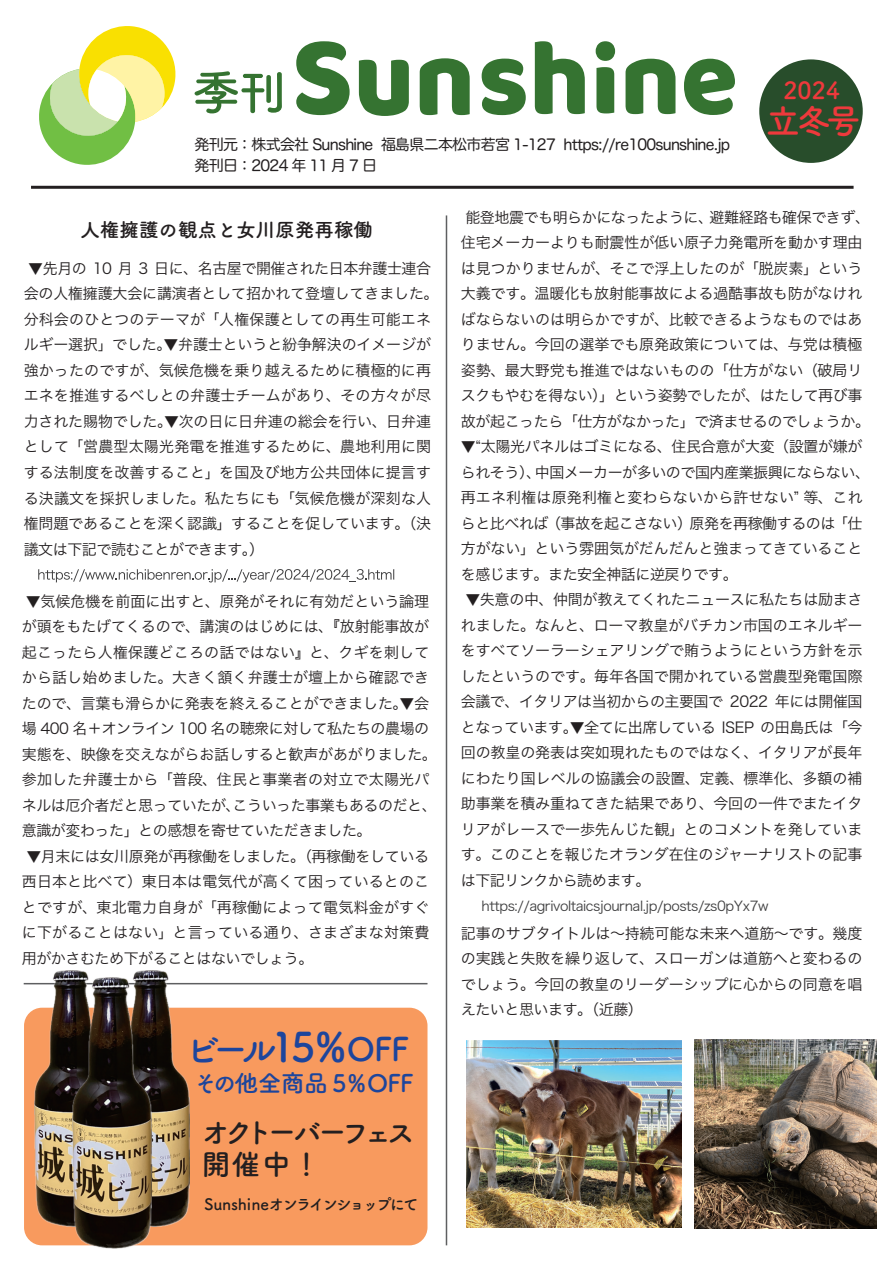
<style>
.page{position:relative;width:893px;height:1263px;background:#fff}
.page>*{position:absolute;margin:0;border:0;box-sizing:border-box;transform-origin:0 0}
.t1{font:35.4px "Tsuku A Rd Gothic Std B";color:#1d459c}
.t2{font:34.65px "Tsuku A Rd Gothic Std B";color:#ee393c}
.t3{font:28.65px/32.4px "Tsuku A Rd Gothic Std B";letter-spacing:-.2em;color:#231f20}
.t4{font:24px "Tsuku A Rd Gothic Std B";letter-spacing:-.03em;color:#1d459c}
.t5{font:23.7px "Tsuku A Rd Gothic Std B";color:#ee393c}
.t6{font:19.5px "Tsuku A Rd Gothic Std B";color:#231f20}
.t7{font:15.75px "Tsuku A Rd Gothic Std B";letter-spacing:-.15em;color:#231f20}
.t8{font:15px/25.5px "Hira Kaku Pro W3";letter-spacing:-.01em;color:#231f20;text-align:justify}
.t9{font:15px/25.5px "Hira Kaku Pro W3";letter-spacing:.01em;color:#231f20}
.t10{font:15px/21px "Hira Maru Pro W4";letter-spacing:-.05em;color:#231f20}
.t11{font:13.5px "Hira Kaku Pro W3";letter-spacing:-.03em;color:#404041}
.s1{font-size:40.65px}
.s2{font-size:32.1px}
</style>
<div class="page">
<hr style="left:31px;top:186px;width:823px;height:3px;background:#231f20">
<svg style="left:39px;top:26px;width:137px;height:139px"></svg>
<svg style="left:296px;top:41px;width:54px;height:74px"></svg>
<svg style="left:359px;top:60px;width:50px;height:56px"></svg>
<svg style="left:420px;top:58px;width:50px;height:57px"></svg>
<svg style="left:482px;top:59px;width:44px;height:56px"></svg>
<svg style="left:535px;top:41px;width:50px;height:73px"></svg>
<svg style="left:596px;top:67px;width:18px;height:46px"></svg>
<svg style="left:596px;top:41px;width:19px;height:20px"></svg>
<svg style="left:626px;top:59px;width:49px;height:55px"></svg>
<svg style="left:684px;top:59px;width:51px;height:56px"></svg>
<svg style="left:195px;top:71px;width:87px;height:42px"></svg>
<div style="left:759px;top:59px;width:104px;height:104px;background:#284d2b;border-radius:50%"></div>
<hr style="left:446px;top:215px;width:1px;height:1030px;background:#5e5f61">
<hr style="left:24px;top:983px;width:403px;height:1px;background:#5e5f61">
<svg style="left:38px;top:569px;width:356px;height:13px"></svg>
<div style="left:24px;top:1008px;width:403px;height:237px;background:#f89a5e;border-radius:18px"></div>
<img style="left:35px;top:970px;width:53px;height:256px">
<img style="left:133px;top:970px;width:56px;height:256px">
<img style="left:72px;top:977px;width:80px;height:272px">
<img style="left:467px;top:1041px;width:214px;height:186px">
<img style="left:694px;top:1040px;width:183px;height:188px">
<p class="t10" style="left:195px;top:133px;width:537px">発刊元：株式会社 Sunshine 福島県二本松市若宮 1-127 https://re100sunshine.jp発刊日：2024 年 11 月 7 日</p>
<h3 class="t5" style="left:783px;top:72px;width:58px">2024</h3>
<h2 class="t2" style="left:766px;top:94px;width:96px">立冬号</h2>
<h3 class="t6" style="left:80px;top:214px;width:294px">人権擁護の観点と女川原発再稼働</h3>
<p class="t9" style="left:24px;top:254px;width:416px;text-indent:5px">▼先月の 10 月 3 日に、名古屋で開催された日本弁護士連合会の人権擁護大会に講演者として招かれて登壇してきました。分科会のひとつのテーマが「人権保護としての再生可能エネルギー選択」でした。▼弁護士というと紛争解決のイメージが強かったのですが、気候危機を乗り越えるために積極的に再エネを推進するべしとの弁護士チームがあり、その方々が尽力された賜物でした。▼次の日に日弁連の総会を行い、日弁連として「営農型太陽光発電を推進するために、農地利用に関する法制度を改善すること」を国及び地方公共団体に提言する決議文を採択しました。私たちにも「気候危機が深刻な人権問題であることを深く認識」することを促しています。（決議文は下記で読むことができます。）</p>
<p class="t8" style="left:22px;top:587px;width:417px;text-align:left">▼気候危機を前面に出すと、原発がそれに有効だという論理が頭をもたげてくるので、講演のはじめには、『放射能事故が起こったら人権保護どころの話ではない』と、クギを刺してから話し始めました。大きく頷く弁護士が壇上から確認できたので、言葉も滑らかに発表を終えることができました。▼会場 400 名＋オンライン 100 名の聴衆に対して私たちの農場の実態を、映像を交えながらお話しすると歓声があがりました。参加した弁護士から「普段、住民と事業者の対立で太陽光パネルは厄介者だと思っていたが、こういった事業もあるのだと、意識が変わった」との感想を寄せていただきました。</p>
<p class="t8" style="left:22px;top:842px;width:409px;text-indent:5px">▼月末には女川原発が再稼働をしました。（再稼働をしている西日本と比べて）東日本は電気代が高くて困っているとのことですが、東北電力自身が「再稼働によって電気料金がすぐに下がることはない」と言っている通り、さまざまな対策費用がかさむため下がることはないでしょう。</p>
<h1 class="t1" style="left:185px;top:1022px;width:226px">ビール<span class="s1">15%</span><span class="s2">OFF</span></h1>
<h3 class="t4" style="left:194px;top:1064px;width:221px">その他全商品５%OFF</h3>
<h3 class="t3" style="left:202px;top:1114px;width:215px">オクトーバーフェス開催中！</h3>
<p class="t7" style="left:204px;top:1191px;width:216px">Sunshineオンラインショップにて</p>
<p class="t8" style="left:461px;top:203px;width:411px;text-align:center">能登地震でも明らかになったように、避難経路も確保できず、住宅メーカーよりも耐震性が低い原子力発電所を動かす理由は見つかりませんが、そこで浮上したのが「脱炭素」という大義です。温暖化も放射能事故による過酷事故も防がなければならないのは明らかですが、比較できるようなものではありません。今回の選挙でも原発政策については、与党は積極姿勢、最大野党も推進ではないものの「仕方がない（破局リスクもやむを得ない）」という姿勢でしたが、はたして再び事故が起こったら「仕方がなかった」で済ませるのでしょうか。</p>
<p class="t8" style="left:461px;top:433px;width:411px;text-align:left">▼“太陽光パネルはゴミになる、住民合意が大変（設置が嫌がられそう）、中国メーカーが多いので国内産業振興にならない、再エネ利権は原発利権と変わらないから許せない” 等、これらと比べれば（事故を起こさない）原発を再稼働するのは「仕方がない」という雰囲気がだんだんと強まってきていることを感じます。また安全神話に逆戻りです。</p>
<p class="t8" style="left:461px;top:586px;width:403px;text-indent:5px">▼失意の中、仲間が教えてくれたニュースに私たちは励まされました。なんと、ローマ教皇がバチカン市国のエネルギーをすべてソーラーシェアリングで賄うようにという方針を示したというのです。毎年各国で開かれている営農型発電国際会議で、イタリアは当初からの主要国で 2022 年には開催国となっています。▼全てに出席している ISEP の田島氏は「今回の教皇の発表は突如現れたものではなく、イタリアが長年にわたり国レベルの協議会の設置、定義、標準化、多額の補助事業を積み重ねてきた結果であり、今回の一件でまたイタリアがレースで一歩先んじた観」とのコメントを発しています。このことを報じたオランダ在住のジャーナリストの記事は下記リンクから読めます。</p>
<p class="t11" style="left:482px;top:894px;width:288px">https://agrivoltaicsjournal.jp/posts/zs0pYx7w</p>
<p class="t8" style="left:461px;top:919px;width:403px">記事のサブタイトルは～持続可能な未来へ道筋～です。幾度の実践と失敗を繰り返して、スローガンは道筋へと変わるのでしょう。今回の教皇のリーダーシップに心からの同意を唱えたいと思います。（近藤）</p>
</div>
